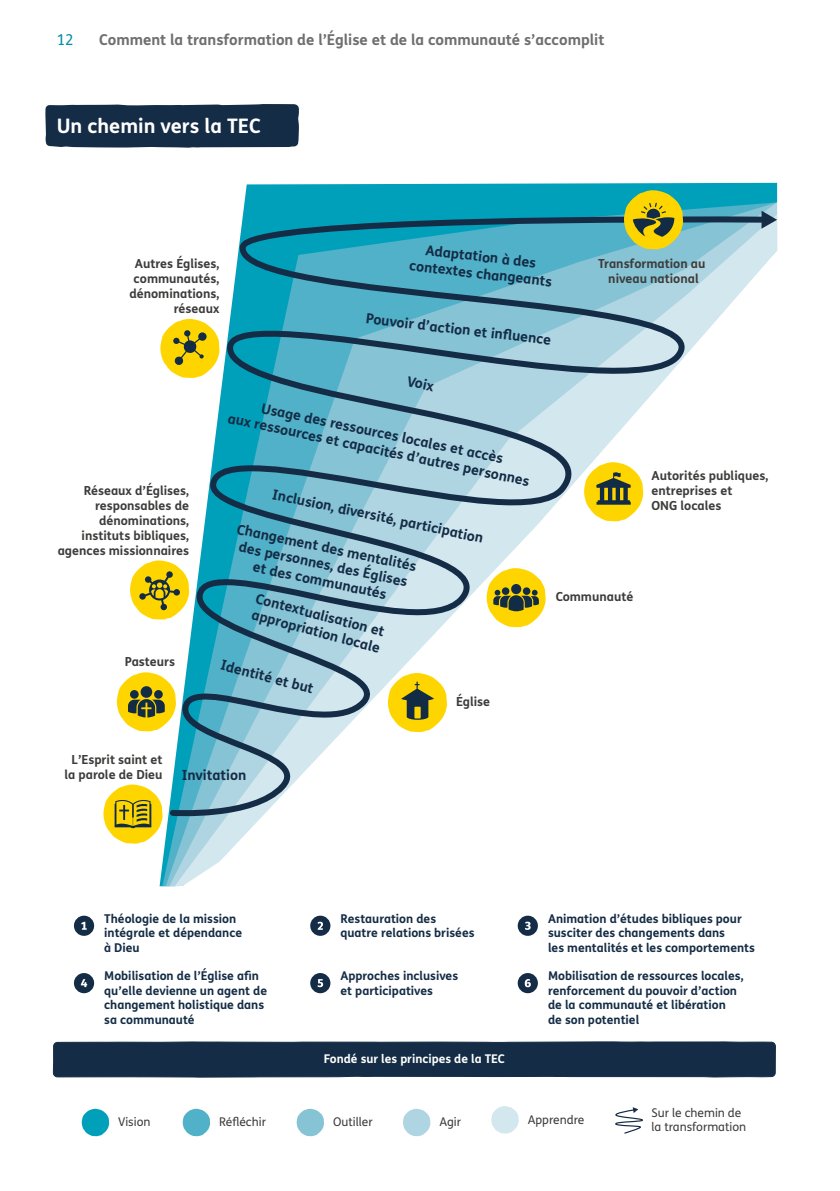
<style>
.page{position:relative;width:840px;height:1191px;background:#fff}
.page>*{position:absolute;margin:0;border:0;box-sizing:border-box;transform-origin:0 0}
.Diagram_title{font:700 20px "FS Me";color:#fff}
.t1{font:700 15px "FS Me";color:#706f6f}
.t2{font:15px "FS Me";color:#008caa}
.t3{font:700 14px/16.8px "FS Me";color:#142c45;text-align:center}
.t4{font:700 12.4px/15px "FS Me";color:#3d3c3b;text-align:right}
.t5{font:700 12.2px/14.6px "FS Me";color:#142c45}
.t6{font:12px/13.2px "FS Me";color:#3d3c3b}
.t7{font:700 12px "FS Me";color:#fff}
</style>
<div class="page">
<div style="left:45px;top:104px;width:254px;height:44px;background:#142c45"></div>
<div style="left:53px;top:1041px;width:722px;height:36px;background:#142c45"></div>
<svg style="left:159px;top:183px;width:617px;height:703px;fill:#00a0bb"></svg>
<svg style="left:174px;top:229px;width:602px;height:657px"></svg>
<div style="left:74px;top:915px;width:20px;height:21px;background:#142c45;border-radius:50%"></div>
<svg style="left:81px;top:921px;width:6px;height:8px"></svg>
<div style="left:310px;top:915px;width:20px;height:21px;background:#142c45;border-radius:50%"></div>
<svg style="left:317px;top:921px;width:6px;height:8px"></svg>
<div style="left:517px;top:915px;width:20px;height:21px;background:#142c45;border-radius:50%"></div>
<svg style="left:525px;top:921px;width:5px;height:9px"></svg>
<div style="left:74px;top:973px;width:20px;height:20px;background:#142c45;border-radius:50%"></div>
<svg style="left:81px;top:979px;width:6px;height:8px"></svg>
<div style="left:310px;top:973px;width:20px;height:20px;background:#142c45;border-radius:50%"></div>
<svg style="left:317px;top:979px;width:6px;height:8px"></svg>
<div style="left:517px;top:973px;width:20px;height:20px;background:#142c45;border-radius:50%"></div>
<svg style="left:524px;top:979px;width:6px;height:8px"></svg>
<svg style="left:167px;top:210px;width:602px;height:609px"></svg>
<svg style="left:761px;top:211px;width:15px;height:18px"></svg>
<svg style="left:103px;top:784px;width:60px;height:59px"></svg>
<svg style="left:386px;top:673px;width:61px;height:59px"></svg>
<svg style="left:485px;top:568px;width:60px;height:59px"></svg>
<svg style="left:582px;top:462px;width:61px;height:59px"></svg>
<svg style="left:116px;top:672px;width:60px;height:59px"></svg>
<svg style="left:130px;top:560px;width:59px;height:59px"></svg>
<svg style="left:622px;top:190px;width:61px;height:59px;background:#a8af39"></svg>
<svg style="left:159px;top:319px;width:61px;height:59px"></svg>
<svg style="left:491px;top:1106px;width:27px;height:27px"></svg>
<svg style="left:403px;top:1108px;width:27px;height:28px"></svg>
<svg style="left:296px;top:1108px;width:28px;height:28px"></svg>
<svg style="left:182px;top:1108px;width:28px;height:28px"></svg>
<svg style="left:81px;top:1108px;width:28px;height:28px"></svg>
<svg style="left:615px;top:1107px;width:28px;height:27px"></svg>
<p class="t2" style="left:57px;top:30px;width:19px">12</p>
<p class="t1" style="left:99px;top:28px;width:506px">Comment la transformation de l’Église et de la communauté s’accomplit</p>
<h4 class="Diagram_title" style="left:57px;top:110px;width:206px">Un chemin vers la TEC</h4>
<p class="t4" style="left:129px;top:255px;width:91px">Autres Églises, communautés, dénominations, réseaux</p>
<p class="t3" style="left:412px;top:239px;width:145px;rotate:7deg">Adaptation à des contextes changeants</p>
<p class="t3" style="left:367px;top:309px;width:188px;rotate:7deg">Pouvoir d’action et infl uence</p>
<p class="t3" style="left:409px;top:372px;width:29px;rotate:12deg">Voix</p>
<p class="t4" style="left:598px;top:256px;width:109px;text-align:center">Transformation au niveau national</p>
<p class="t4" style="left:58px;top:482px;width:133px">Réseaux d’Églises, responsables de dénominations, instituts bibliques, agences missionnaires</p>
<p class="t4" style="left:125px;top:654px;width:52px">Pasteurs</p>
<p class="t3" style="left:233px;top:392px;width:309px;rotate:12deg">U sage des ressources locales et accès<br>aux ressources et capacités d’autres personnes</p>
<p class="t3" style="left:274px;top:485px;width:216px;rotate:12deg">Inclusion, diversité, participation</p>
<p class="t3" style="left:239px;top:519px;width:184px;rotate:12deg">Changement des mentalités des personnes, des Églises et des communautés</p>
<p class="t3" style="left:258px;top:589px;width:134px;text-align:left;rotate:15deg">Contextualisation et appropriation locale</p>
<p class="t3" style="left:223px;top:655px;width:97px;rotate:15deg">Identité et but</p>
<p class="t4" style="left:456px;top:693px;width:36px">Église</p>
<p class="t4" style="left:64px;top:751px;width:99px;text-align:center">L’Esprit saint et la parole de Dieu</p>
<p class="t3" style="left:182px;top:765px;width:66px">Invitation</p>
<p class="t4" style="left:651px;top:467px;width:118px;text-align:left">Autorités publiques, entreprises et<br>ONG locales</p>
<p class="t4" style="left:555px;top:588px;width:79px">Communauté</p>
<p class="t5" style="left:104px;top:910px;width:139px">Théologie de la mission intégrale et dépendance à Dieu</p>
<p class="t5" style="left:340px;top:910px;width:135px">Restauration des quatre relations brisées</p>
<p class="t5" style="left:547px;top:910px;width:208px">Animation d’études bibliques pour susciter des changements dans<br>les mentalités et les comportements</p>
<p class="t5" style="left:104px;top:968px;width:164px">Mobilisation de l’Église afin qu’elle devienne un agent de changement holistique dans sa communauté</p>
<p class="t5" style="left:340px;top:968px;width:119px">Approches inclusives et participatives</p>
<p class="t5" style="left:547px;top:968px;width:197px">Mobilisation de ressources locales, renforcement du pouvoir d’action de la communauté et libération<br>de son potentiel</p>
<p class="t7" style="left:324px;top:1049px;width:182px">Fondé sur les principes de la TEC</p>
<p class="t6" style="left:118px;top:1115px;width:34px">Vision</p>
<p class="t6" style="left:219px;top:1115px;width:48px">Réfléchir</p>
<p class="t6" style="left:333px;top:1115px;width:41px">Outiller</p>
<p class="t6" style="left:439px;top:1115px;width:23px">Agir</p>
<p class="t6" style="left:527px;top:1112px;width:58px">Apprendre</p>
<p class="t6" style="left:651px;top:1106px;width:96px">Sur le chemin de la transformation</p>
</div>
